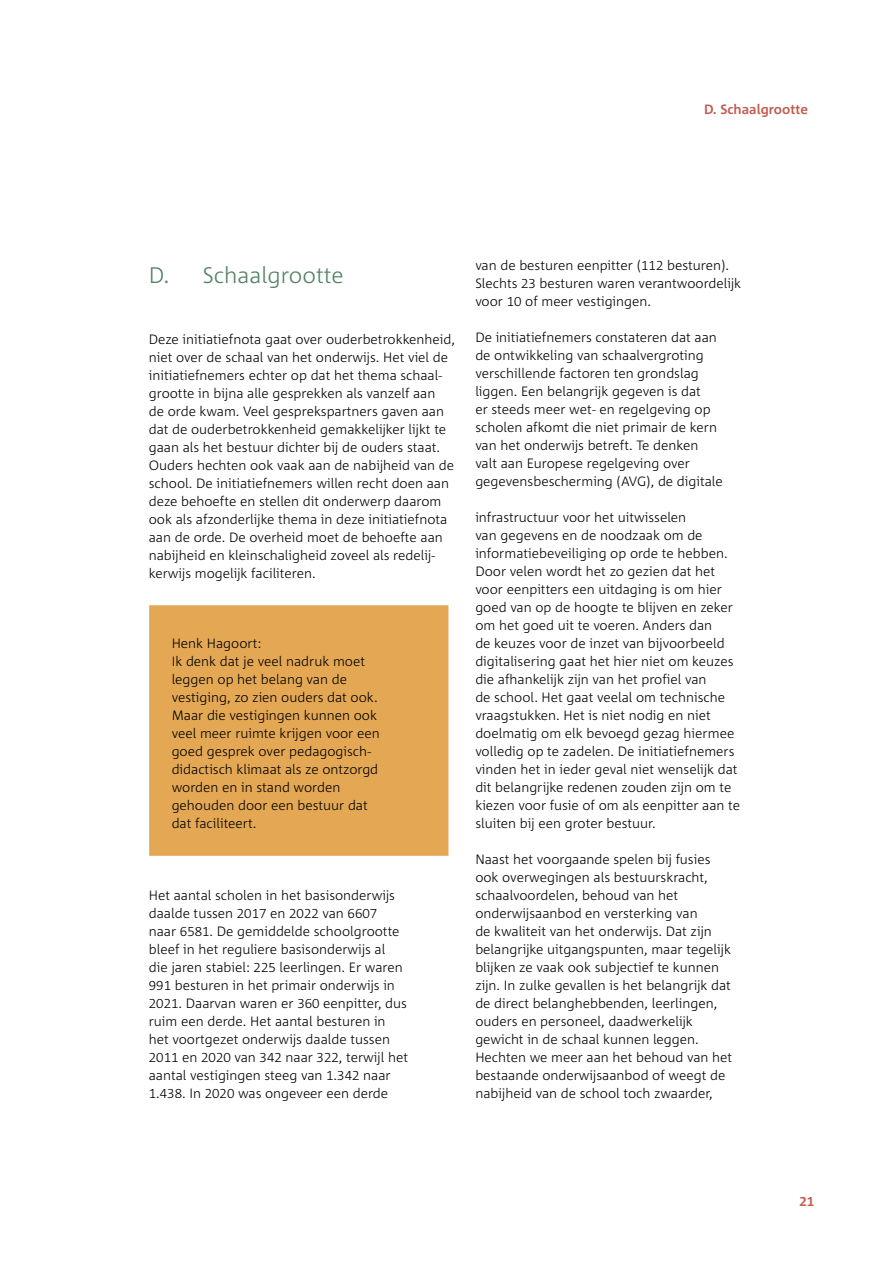
<style>
.page{position:relative;width:893px;height:1263px;background:#fff}
.page>*{position:absolute;margin:0;border:0;box-sizing:border-box;transform-origin:0 0}
.t1{font:300 22.5px "Corpid C1 s";color:#528166}
.t2{font:300 13.5px/18px "Corpid C1 s";color:#000}
.t3{font:700 13.5px "Corpid C1 s";color:#c35d51}
</style>
<div class="page">
<div style="left:160px;top:616px;width:277px;height:228px;background:#e4a854"></div>
<div style="left:149px;top:605px;width:299px;height:251px;border:22px solid #e4a854"></div>
<p class="t3" style="left:704px;top:101px;width:105px">D. Schaalgrootte</p>
<h1 class="t1" style="left:149px;top:261px;width:196px">D. Schaalgrootte</h1>
<p class="t2" style="left:149px;top:330px;width:308px">Deze initiatiefnota gaat over ouderbetrokkenheid, niet over de schaal van het onderwijs. Het viel de initiatiefnemers echter op dat het thema schaal&shy;grootte in bijna alle gesprekken als vanzelf aan<br>de orde kwam. Veel gesprekspartners gaven aan dat de ouderbetrokkenheid gemakkelijker lijkt te gaan als het bestuur dichter bij de ouders staat.<br>Ouders hechten ook vaak aan de nabijheid van de school. De initiatiefnemers willen recht doen aan deze behoefte en stellen dit onderwerp daarom ook als afzonderlijke thema in deze initiatiefnota aan de orde. De overheid moet de behoefte aan nabijheid en kleinschaligheid zoveel als redelij&shy;kerwijs mogelijk faciliteren.</p>
<p class="t2" style="left:172px;top:634px;width:210px">Henk Hagoort:<br>Ik denk dat je veel nadruk moet leggen op het belang van de vestiging, zo zien ouders dat ook.<br>Maar die vestigingen kunnen ook veel meer ruimte krijgen voor een goed gesprek over pedagogisch&shy;didactisch klimaat als ze ontzorgd worden en in stand worden gehouden door een bestuur dat dat faciliteert.</p>
<p class="t2" style="left:149px;top:886px;width:261px">Het aantal scholen in het basisonderwijs daalde tussen 2017 en 2022 van 6607 naar 6581. De gemiddelde schoolgrootte bleef in het reguliere basisonderwijs al<br>die jaren stabiel: 225 leerlingen. Er waren 991 besturen in het primair onderwijs in 2021. Daarvan waren er 360 eenpitter, dus ruim een derde. Het aantal besturen in het voortgezet onderwijs daalde tussen 2011 en 2020 van 342 naar 322, terwijl het aantal vestigingen steeg van 1.342 naar 1.438. In 2020 was ongeveer een derde</p>
<p class="t2" style="left:475px;top:256px;width:267px">van de besturen eenpitter (112 besturen).<br>Slechts 23 besturen waren verantwoordelijk voor 10 of meer vestigingen.</p>
<p class="t2" style="left:475px;top:328px;width:249px">De initiatiefnemers constateren dat aan de ontwikkeling van schaalvergroting verschillende factoren ten grondslag liggen. Een belangrijk gegeven is dat<br>er steeds meer wet- en regelgeving op scholen afkomt die niet primair de kern van het onderwijs betreft. Te denken valt aan Europese regelgeving over gegevensbescherming (AVG), de digitale</p>
<p class="t2" style="left:475px;top:508px;width:266px">infrastructuur voor het uitwisselen<br>van gegevens en de noodzaak om de informatiebeveiliging op orde te hebben.<br>Door velen wordt het zo gezien dat het voor eenpitters een uitdaging is om hier goed van op de hoogte te blijven en zeker om het goed uit te voeren. Anders dan<br>de keuzes voor de inzet van bijvoorbeeld digitalisering gaat het hier niet om keuzes die afhankelijk zijn van het profiel van<br>de school. Het gaat veelal om technische vraagstukken. Het is niet nodig en niet doelmatig om elk bevoegd gezag hiermee volledig op te zadelen. De initiatiefnemers vinden het in ieder geval niet wenselijk dat dit belangrijke redenen zouden zijn om te kiezen voor fusie of om als eenpitter aan te sluiten bij een groter bestuur.</p>
<p class="t2" style="left:475px;top:850px;width:258px">Naast het voorgaande spelen bij fusies ook overwegingen als bestuurskracht, schaalvoordelen, behoud van het onderwijsaanbod en versterking van<br>de kwaliteit van het onderwijs. Dat zijn belangrijke uitgangspunten, maar tegelijk blijken ze vaak ook subjectief te kunnen zijn. In zulke gevallen is het belangrijk dat de direct belanghebbenden, leerlingen, ouders en personeel, daadwerkelijk gewicht in de schaal kunnen leggen.<br>Hechten we meer aan het behoud van het bestaande onderwijsaanbod of weegt de nabijheid van de school toch zwaarder,</p>
<p class="t3" style="left:799px;top:1193px;width:16px">21</p>
</div>
